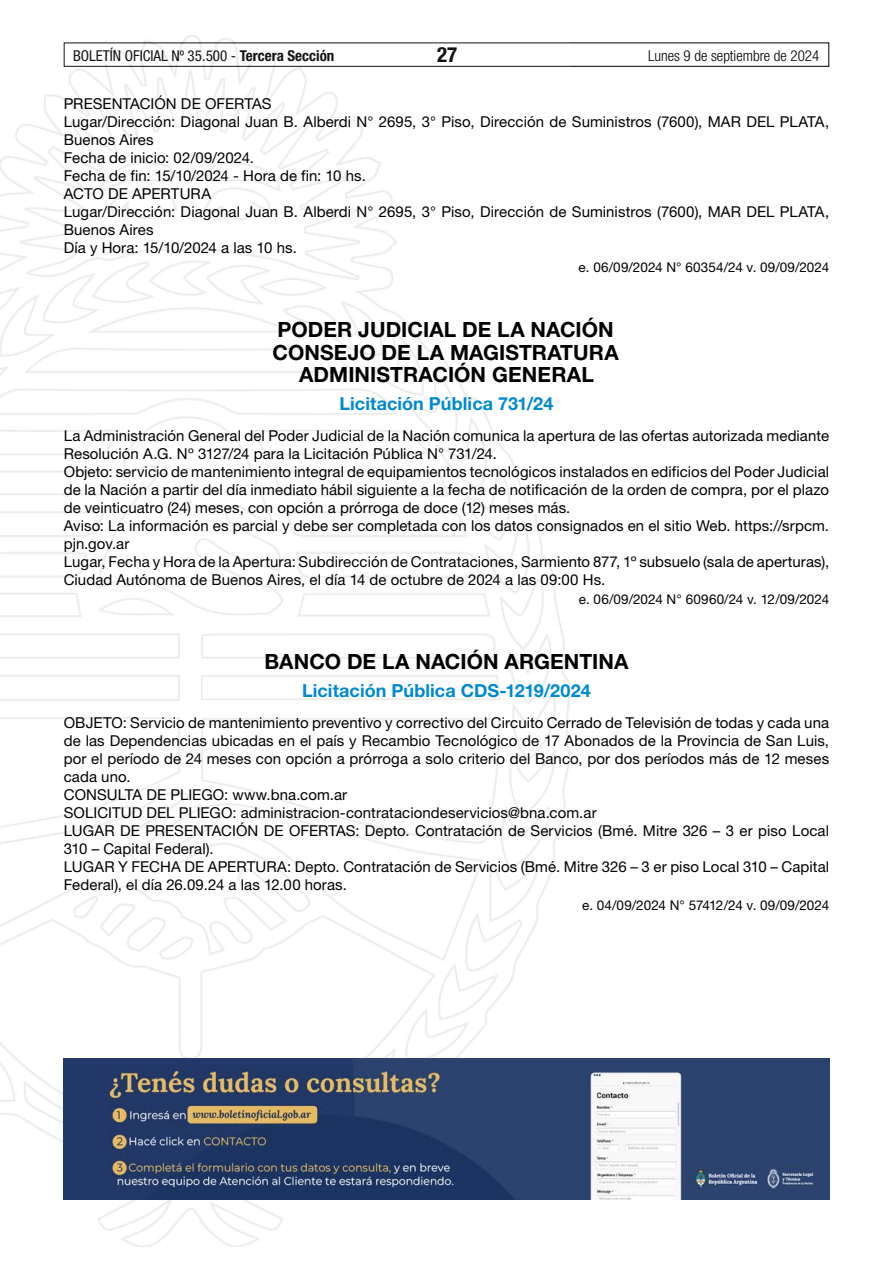
<style>
.page{position:relative;width:893px;height:1263px;background:#fff}
.page>*{position:absolute;margin:0;border:0;box-sizing:border-box;transform-origin:0 0}
.t1{font:700 21px "Helvetica Neue LT Std";letter-spacing:.005em;color:#000}
.t2{font:700 condensed 21px "Helvetica Neue LT Std";color:#000}
.t3{font:700 18px "Helvetica Neue LT Std";letter-spacing:.005em;color:#0089cf}
.t4{font:15px/18px "Helvetica Neue LT Std";letter-spacing:.005em;color:#000}
.t5{font:condensed 15px "Helvetica Neue LT Std";color:#000}
.t6{font:300 condensed 15px "Helvetica Neue LT Std";color:#000}
.t7{font:13.5px "Helvetica Neue LT Std";letter-spacing:.01em;color:#000}
.s1{font-weight:700}
.s2{color:#fff}
</style>
<div class="page">
<div style="left:64px;top:43px;width:765px;height:24px;border:1px solid #000"></div>
<img style="left:0;top:35px;width:569px;height:1211px">
<img style="left:64px;top:1059px;width:765px;height:140px">
<p class="t5" style="left:73px;top:47px;width:263px">BOLETÍN OFICIAL Nº 35.500 - <span class="s1">Tercera Sección</span></p>
<h1 class="t2" style="left:437px;top:42px;width:22px">27</h1>
<p class="t6" style="left:648px;top:47px;width:173px">Lunes 9 de septiembre de 2024</p>
<p class="t4" style="left:64px;top:94px;width:767px">PRESENTACIÓN DE OFERTAS<br>Lugar/Dirección: Diagonal Juan B. Alberdi N° 2695, 3° Piso, Dirección de Suministros (7600), MAR DEL PLATA, Buenos Aires<br>Fecha de inicio: 02/09/2024.<br>Fecha de fin: 15/10/2024 - Hora de fin: 10 hs.<br>ACTO DE APERTURA<br>Lugar/Dirección: Diagonal Juan B. Alberdi N° 2695, 3° Piso, Dirección de Suministros (7600), MAR DEL PLATA, Buenos Aires<br>Día y Hora: 15/10/2024 a las 10 hs.</p>
<p class="t7" style="left:579px;top:259px;width:252px">e. 06/09/2024 N° 60354/24 v. 09/09/2024</p>
<h1 class="t1" style="left:278px;top:317px;width:352px">PODER JUDICIAL DE LA NACIÓN <span class="s2">-</span></h1>
<h1 class="t1" style="left:273px;top:339px;width:362px">CONSEJO DE LA MAGISTRATURA <span class="s2">-</span></h1>
<h1 class="t1" style="left:299px;top:362px;width:296px">ADMINISTRACIÓN GENERAL</h1>
<p class="t3" style="left:340px;top:392px;width:215px">Licitación Pública 731/24</p>
<p class="t4" style="left:64px;top:426px;width:767px">La Administración General del Poder Judicial de la Nación comunica la apertura de las ofertas autorizada mediante Resolución A.G. Nº 3127/24 para la Licitación Pública N° 731/24.<br>Objeto: servicio de mantenimiento integral de equipamientos tecnológicos instalados en edificios del Poder Judicial de la Nación a partir del día inmediato hábil siguiente a la fecha de notificación de la orden de compra, por el plazo de veinticuatro (24) meses, con opción a prórroga de doce (12) meses más.<br>Aviso: La información es parcial y debe ser completada con los datos consignados en el sitio Web. https://srpcm. pjn.gov.ar<br>Lugar, Fecha y Hora de la Apertura: Subdirección de Contrataciones, Sarmiento 877, 1º subsuelo (sala de aperturas), Ciudad Autónoma de Buenos Aires, el día 14 de octubre de 2024 a las 09:00 Hs.</p>
<p class="t7" style="left:579px;top:591px;width:252px">e. 06/09/2024 N° 60960/24 v. 12/09/2024</p>
<h1 class="t1" style="left:265px;top:649px;width:365px">BANCO DE LA NACIÓN ARGENTINA</h1>
<p class="t3" style="left:302px;top:680px;width:290px">Licitación Pública CDS-1219/2024</p>
<p class="t4" style="left:64px;top:714px;width:767px">OBJETO: Servicio de mantenimiento preventivo y correctivo del Circuito Cerrado de Televisión de todas y cada una de las Dependencias ubicadas en el país y Recambio Tecnológico de 17 Abonados de la Provincia de San Luis, por el período de 24 meses con opción a prórroga a solo criterio del Banco, por dos períodos más de 12 meses cada uno.<br>CONSULTA DE PLIEGO: www.bna.com.ar<br>SOLICITUD DEL PLIEGO: administracion-contrataciondeservicios@bna.com.ar<br>LUGAR DE PRESENTACIÓN DE OFERTAS: Depto. Contratación de Servicios (Bmé. Mitre 326 – 3 er piso Local 310 – Capital Federal).<br>LUGAR Y FECHA DE APERTURA: Depto. Contratación de Servicios (Bmé. Mitre 326 – 3 er piso Local 310 – Capital Federal), el día 26.09.24 a las 12.00 horas.</p>
<p class="t7" style="left:582px;top:897px;width:249px">e. 04/09/2024 N° 57412/24 v. 09/09/2024</p>
</div>
